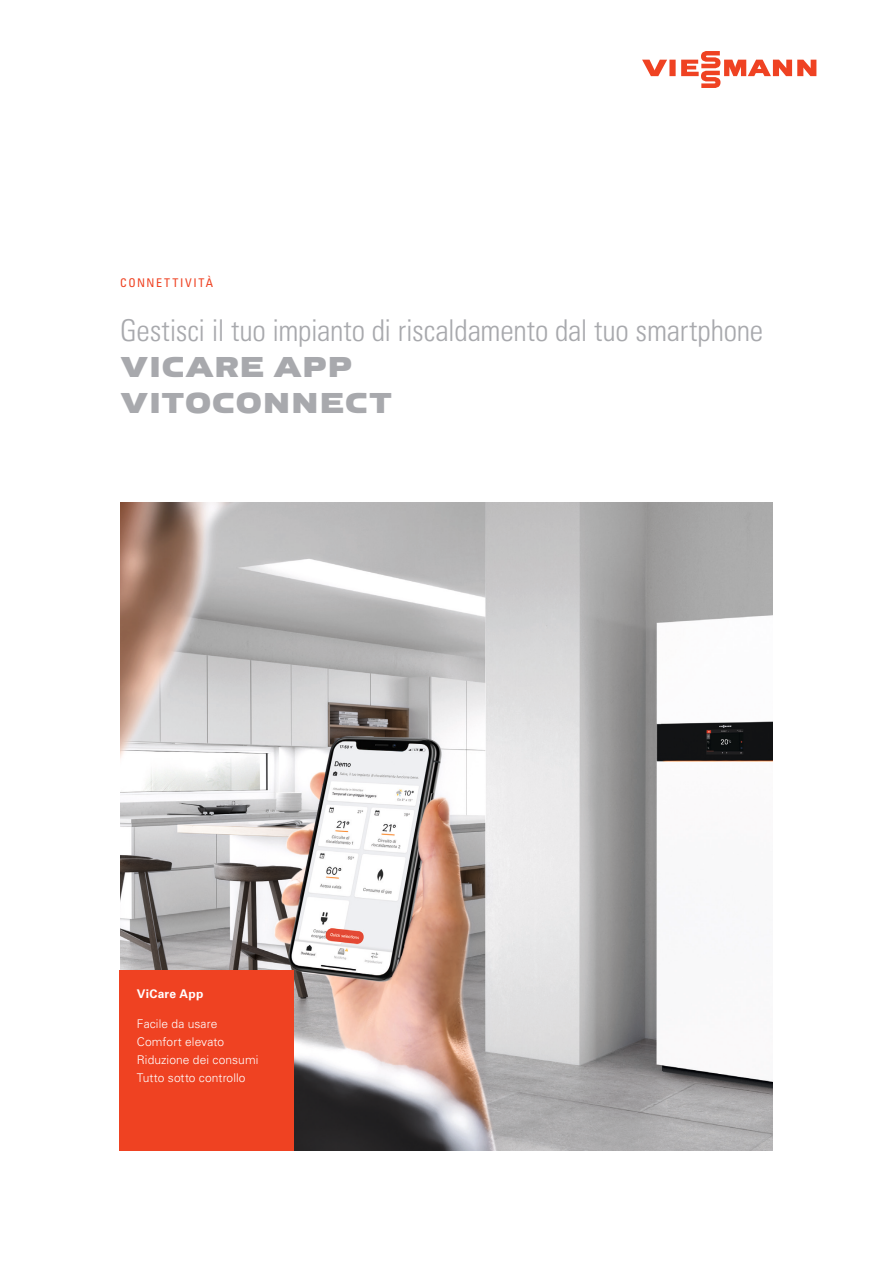
<style>
.page{position:relative;width:893px;height:1263px;background:#fff}
.page>*{position:absolute;margin:0;border:0;box-sizing:border-box;transform-origin:0 0}
.t1{font:30px "Univers LTCYR 47 Light Cond";letter-spacing:-.005em;color:#a8a9ad}
.t2{font:700 30px/36px "Viessmann";letter-spacing:.01em;color:#a8a9ad}
.t3{font:300 12px/18px "Univers LTCYR 45";letter-spacing:.01em;color:#fff}
.t4{font:condensed 12px "Univers LTCYR 57";letter-spacing:.145em;color:#ef4222}
.t5{font:700 12px "Univers LTCYR 65";letter-spacing:.02em;color:#fff}
</style>
<div class="page">
<img style="left:120px;top:503px;width:653px;height:648px">
<div style="left:120px;top:971px;width:174px;height:180px;background:#ef4222"></div>
<svg style="left:642px;top:51px;width:174px;height:37px"></svg>
<p class="t4" style="left:120px;top:275px;width:95px">CONNETTIVITà</p>
<h1 class="t1" style="left:120px;top:310px;width:645px">Gestisci il tuo impianto di riscaldamento dal tuo smartphone</h1>
<h1 class="t2" style="left:120px;top:351px;width:274px">VICARE APP<br>VITOCONNECT</h1>
<p class="t5" style="left:137px;top:985px;width:68px">ViCare App</p>
<p class="t3" style="left:137px;top:1014px;width:123px">Facile da usare<br>Comfort elevato<br>Riduzione dei consumi<br>Tutto sotto controllo</p>
</div>
